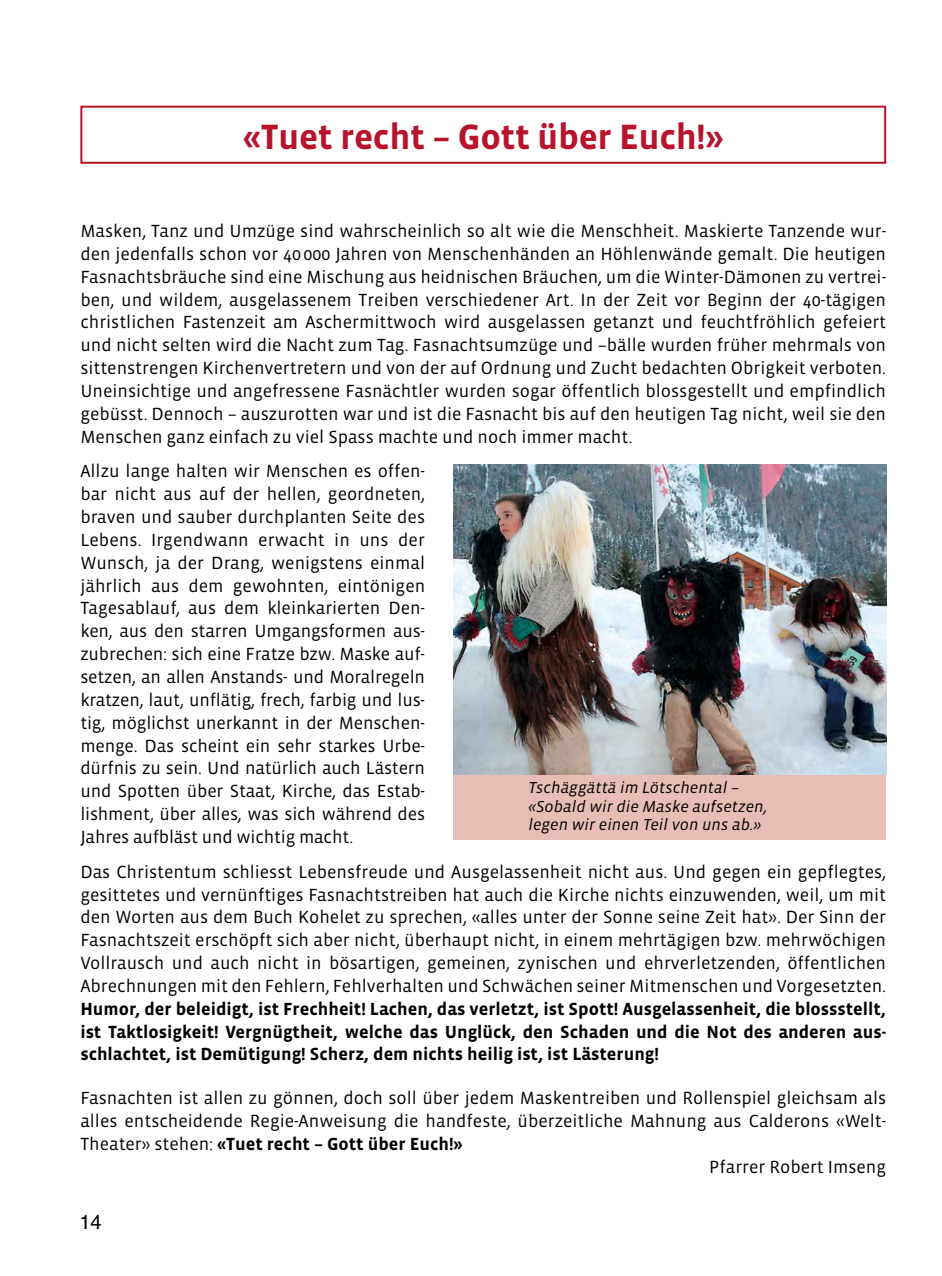
<style>
.page{position:relative;width:942px;height:1276px;background:#fff}
.page>*{position:absolute;margin:0;border:0;box-sizing:border-box;transform-origin:0 0}
.t1{font:700 36px "Vista Sans";letter-spacing:-.01em;color:#b7142c}
.t2{font:20px "Helvetica";color:#000}
.t3{font:18px/22.8px "Vista Sans";color:#000;text-align:justify}
.t4{font:700 18px/22.8px "Vista Sans";color:#000;text-align:justify}
.t5{font:italic 16.2px/18.4px "Vista Sans";color:#000}
.s1{font-weight:400}
</style>
<div class="page">
<div style="left:453px;top:771px;width:432px;height:68px;background:#e8bdb5"></div>
<div style="left:80px;top:106px;width:805px;height:58px;border:2px solid #b7142c"></div>
<img style="left:453px;top:464px;width:432px;height:310px">
<h1 class="t1" style="left:243px;top:118px;width:482px">«Tuet recht – Gott über Euch!»</h1>
<p class="t3" style="left:80px;top:220px;width:807px">Masken, Tanz und Umzüge sind wahrscheinlich so alt wie die Menschheit. Maskierte Tanzende wur&shy;den jedenfalls schon vor 40 000 Jahren von Menschenhänden an Höhlenwände gemalt. Die heutigen Fasnachtsbräuche sind eine Mischung aus heidnischen Bräuchen, um die Winter-Dämonen zu vertrei&shy;ben, und wildem, ausgelassenem Treiben verschiedener Art. In der Zeit vor Beginn der 40-tägigen christlichen Fastenzeit am Aschermittwoch wird ausgelassen getanzt und feuchtfröhlich gefeiert und nicht selten wird die Nacht zum Tag. Fasnachtsumzüge und –bälle wurden früher mehrmals von sittenstrengen Kirchenvertretern und von der auf Ordnung und Zucht bedachten Obrigkeit verboten.<br>Uneinsichtige und angefressene Fasnächtler wurden sogar öffentlich blossgestellt und empfindlich gebüsst. Dennoch – auszurotten war und ist die Fasnacht bis auf den heutigen Tag nicht, weil sie den Menschen ganz einfach zu viel Spass machte und noch immer macht.</p>
<p class="t3" style="left:80px;top:460px;width:346px">Allzu lange halten wir Menschen es offen&shy;bar nicht aus auf der hellen, geordneten, braven und sauber durchplanten Seite des Lebens. Irgendwann erwacht in uns der Wunsch, ja der Drang, wenigstens einmal jährlich aus dem gewohnten, eintönigen Tagesablauf, aus dem kleinkarierten Den - ken, aus den starren Umgangsformen aus&shy;zubrechen: sich eine Fratze bzw. Maske auf - setzen, an allen Anstands- und Moralregeln kratzen, laut, unflätig, frech, farbig und lus&shy;tig, möglichst unerkannt in der Menschen&shy;menge. Das scheint ein sehr starkes Urbe&shy;dürfnis zu sein. Und natürlich auch Lästern und Spotten über Staat, Kirche, das Estab&shy;lishment, über alles, was sich während des Jahres aufbläst und wichtig macht.</p>
<p class="t3" style="left:80px;top:860px;width:807px">Das Christentum schliesst Lebensfreude und Ausgelassenheit nicht aus. Und gegen ein gepflegtes, gesittetes und vernünftiges Fasnachtstreiben hat auch die Kirche nichts einzuwenden, weil, um mit den Worten aus dem Buch Kohelet zu sprechen, «alles unter der Sonne seine Zeit hat». Der Sinn der Fasnachtszeit erschöpft sich aber nicht, überhaupt nicht, in einem mehrtägigen bzw. mehrwöchigen Vollrausch und auch nicht in bösartigen, gemeinen, zynischen und ehrverletzenden, öffentlichen Abrechnungen mit den Fehlern, Fehlverhalten und Schwächen seiner Mitmenschen und Vorgesetzten.</p>
<p class="t4" style="left:80px;top:997px;width:807px">Humor, der beleidigt, ist Frechheit! Lachen, das verletzt, ist Spott! Ausgelassenheit, die blossstellt, ist Taktlosigkeit! Vergnügtheit, welche das Unglück, den Schaden und die Not des anderen aus&shy;schlachtet, ist Demütigung! Scherz, dem nichts heilig ist, ist Lästerung!</p>
<p class="t3" style="left:80px;top:1087px;width:807px">Fasnachten ist allen zu gönnen, doch soll über jedem Maskentreiben und Rollenspiel gleichsam als</p>
<p class="t3" style="left:80px;top:1110px;width:807px">alles entscheidende Regie-Anweisung die handfeste, überzeitliche Mahnung aus Calderons «Welt-</p>
<p class="t4" style="left:80px;top:1132px;width:383px"><span class="s1">Theater» stehen:</span> «Tuet recht – Gott über Euch!»</p>
<p class="t3" style="left:709px;top:1155px;width:178px">Pfarrer Robert Imseng</p>
<p class="t5" style="left:528px;top:779px;width:240px">Tschäggättä im Lötschental – «Sobald wir die Maske aufsetzen, legen wir einen Teil von uns ab.»</p>
<p class="t2" style="left:79px;top:1210px;width:24px">14</p>
</div>
